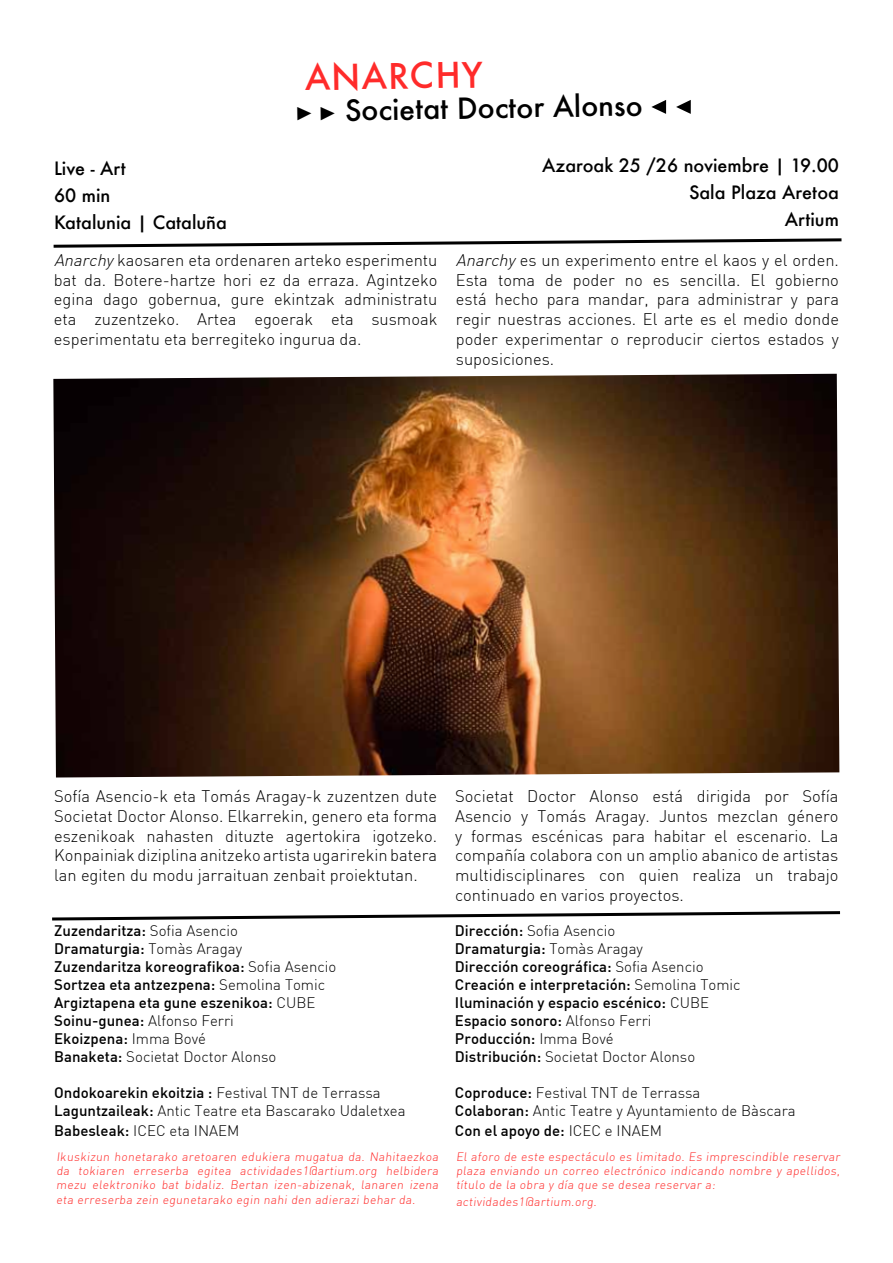
<style>
.page{position:relative;width:893px;height:1263px;background:#fff}
.page>*{position:absolute;margin:0;border:0;box-sizing:border-box;transform-origin:0 0}
.t1{font:500 34.5px "Futura";color:#ff2b2a}
.t2{font:500 28.5px "Futura";color:#000}
.t3{font:500 18px/27px "Futura";color:#000}
.t4{font:300 16.5px/19.8px "DIN";color:#000;text-align:justify}
.t5{font:500 15px/18px "DIN";color:#000}
.t6{font:300 15px/18px "DIN";color:#000}
.t7{font:300 12px/14.4px "DIN";color:#ff2b2a;text-align:justify}
.s1{font-family:"Minion Pro";font-weight:700}
.s2{font-style:italic}
.s3{font-weight:300}
.s4{font-weight:500}
</style>
<div class="page">
<svg style="left:52px;top:911px;width:789px;height:10px"></svg>
<svg style="left:53px;top:238px;width:789px;height:10px"></svg>
<img style="left:53px;top:374px;width:786px;height:403px">
<svg style="left:651px;top:100px;width:40px;height:14px"></svg>
<h1 class="t1" style="left:304px;top:55px;width:179px;rotate:-1deg">ANARCHY</h1>
<h2 class="t2" style="left:295px;top:92px;width:349px;rotate:-1deg"><span class="s1">▶ ▶</span> Societat Doctor Alonso</h2>
<p class="t3" style="left:54px;top:155px;width:174px">Live - Art<br>60 min<br>Katalunia | Cataluña</p>
<p class="t3" style="left:542px;top:152px;width:298px;text-align:right">Azaroak 25 /26 noviembre | 19.00<br>Sala Plaza Aretoa<br>Artium</p>
<p class="t4" style="left:54px;top:251px;width:385px"><span class="s2">Anarchy</span> kaosaren eta ordenaren arteko esperimentu bat da. Botere-hartze hori ez da erraza. Agintzeko egina dago gobernua, gure ekintzak administratu eta zuzentzeko. Artea egoerak eta susmoak esperimentatu eta berregiteko ingurua da.</p>
<p class="t4" style="left:456px;top:251px;width:385px"><span class="s2">Anarchy</span> es un experimento entre el kaos y el orden.<br>Esta toma de poder no es sencilla. El gobierno está hecho para mandar, para administrar y para regir nuestras acciones. El arte es el medio donde poder experimentar o reproducir ciertos estados y suposiciones.</p>
<p class="t4" style="left:54px;top:787px;width:384px">Sofía Asencio-k eta Tomás Aragay-k zuzentzen dute Societat Doctor Alonso. Elkarrekin, genero eta forma eszenikoak nahasten dituzte agertokira igotzeko.<br>Konpainiak diziplina anitzeko artista ugarirekin batera lan egiten du modu jarraituan zenbait proiektutan.</p>
<p class="t4" style="left:455px;top:787px;width:385px">Societat Doctor Alonso está dirigida por Sofía Asencio y Tomás Aragay. Juntos mezclan género y formas escénicas para habitar el escenario. La compañía colabora con un amplio abanico de artistas multidisciplinares con quien realiza un trabajo continuado en varios proyectos.</p>
<p class="t5" style="left:54px;top:923px;width:284px">Zuzendaritza: <span class="s3">Sofia Asencio<br></span>Dramaturgia: <span class="s3">Tomàs Aragay<br></span>Zuzendaritza koreografikoa: <span class="s3">Sofia Asencio<br></span>Sortzea eta antzezpena: <span class="s3">Semolina Tomic<br></span>Argiztapena eta gune eszenikoa: <span class="s3">CUBE<br></span>Soinu-gunea: <span class="s3">Alfonso Ferri<br></span>Ekoizpena: <span class="s3">Imma Bové<br></span>Banaketa: <span class="s3">Societat Doctor Alonso</span></p>
<p class="t6" style="left:54px;top:1084px;width:353px"><span class="s4">Ondokoarekin ekoitzia :</span> Festival TNT de Terrassa<br><span class="s4">Laguntzaileak:</span> Antic Teatre eta Bascarako Udaletxea</p>
<p class="t6" style="left:54px;top:1122px;width:187px"><span class="s4">Babesleak:</span> ICEC eta INAEM</p>
<p class="t5" style="left:455px;top:923px;width:287px">Dirección: <span class="s3">Sofia Asencio<br></span>Dramaturgia: <span class="s3">Tomàs Aragay<br></span>Dirección coreográfica: <span class="s3">Sofia Asencio </span>Creación e interpretación: <span class="s3">Semolina Tomic </span>Iluminación y espacio escénico: <span class="s3">CUBE </span>Espacio sonoro: <span class="s3">Alfonso Ferri<br></span>Producción: <span class="s3">Imma Bové<br></span>Distribución: <span class="s3">Societat Doctor Alonso</span></p>
<p class="t6" style="left:455px;top:1084px;width:342px"><span class="s4">Coproduce:</span> Festival TNT de Terrassa<br><span class="s4">Colaboran:</span> Antic Teatre y Ayuntamiento de Bàscara</p>
<p class="t5" style="left:455px;top:1122px;width:209px">Con el apoyo de: <span class="s3">ICEC e INAEM</span></p>
<p class="t7" style="left:56px;top:1150px;width:385px">Ikuskizun honetarako aretoaren edukiera mugatua da. Nahitaezkoa da tokiaren erreserba egitea actividades1@artium.org helbidera mezu elektroniko bat bidaliz. Bertan izen-abizenak, lanaren izena eta erreserba zein egunetarako egin nahi den adierazi behar da.</p>
<p class="t7" style="left:456px;top:1150px;width:387px">El aforo de este espectáculo es limitado. Es imprescindible reservar plaza enviando un correo electrónico indicando nombre y apellidos, título de la obra y día que se desea reservar a:</p>
<p class="t7" style="left:456px;top:1195px;width:144px">actividades1@artium.org.</p>
</div>
